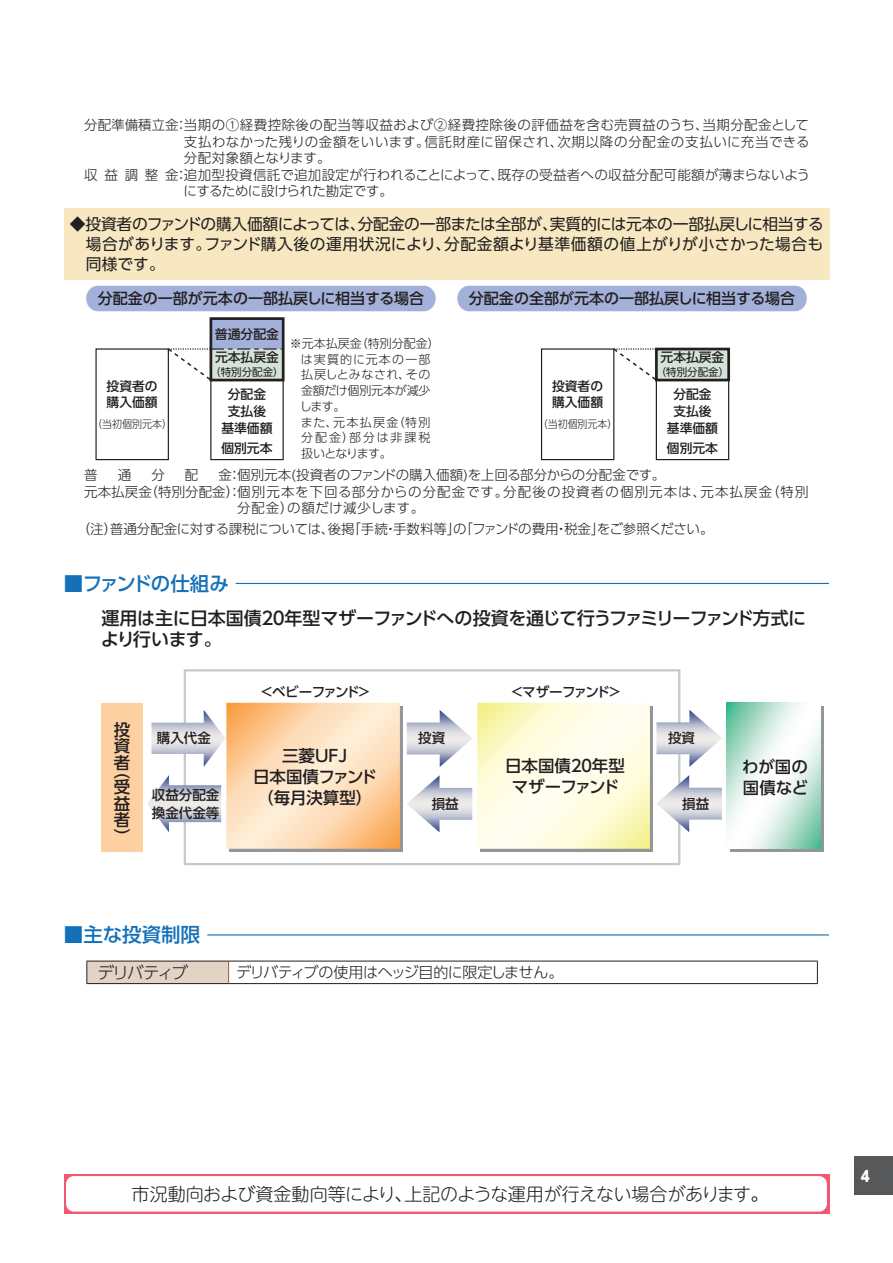
<style>
.page{position:relative;width:893px;height:1263px;background:#fff}
.page>*{position:absolute;margin:0;border:0;box-sizing:border-box;transform-origin:0 0}
.t1{font:500 19.5px "UD Shin Go Pro";letter-spacing:-.06em;color:#1471b9}
.t2{font:500 19.5px "UD Shin Go Pro";letter-spacing:-.005em;color:#1471b9}
.t3{font:500 18px/21px "UD Shin Go Pro";letter-spacing:-.035em;color:#231f20}
.t4{font:300 18px "UD Shin M Go Pro";letter-spacing:-.01em;color:#231f20}
.t5{font:500 16.5px/16.5px "UD Shin Go Pro";letter-spacing:-.01em;color:#231f20;text-align:justify}
.t6{font:500 16.5px/21px "UD Shin Go Pro";letter-spacing:-.04em;color:#231f20;text-align:center}
.t7{font:300 16.5px "UD Shin Go Pro";letter-spacing:-.11em;color:#231f20}
.t8{font:15.75px/20.2px "UD Shin Go Pro";letter-spacing:.02em;color:#231f20;text-align:justify}
.t9{font:500 15px "UD Shin Go Pro";color:#231f20}
.t10{font:300 15px "UD Shin Go Pro";letter-spacing:-.035em;color:#231f20}
.t11{font:800 15px "UD Shin Go Pro";color:#fff;scale:.9 1}
.t12{font:300 13.5px "UD Shin Go Pro";letter-spacing:.035em;color:#231f20}
.t13{font:300 13.5px "UD Shin Go Pro";letter-spacing:.015em;color:#231f20}
.t14{font:300 13.5px "UD Shin Go Pro";letter-spacing:.08em;color:#231f20}
.t15{font:300 13.5px "UD Shin Go Pro";letter-spacing:-.015em;color:#231f20}
.t16{font:500 13.5px/18px "UD Shin Go Pro";color:#231f20}
.t17{font:500 13.5px "UD Shin Go Pro";letter-spacing:-.085em;color:#231f20}
.t18{font:300 13.5px "UD Shin Go Pro";letter-spacing:-.035em;color:#231f20}
.t19{font:300 13.5px "UD Shin Go Pro";letter-spacing:.04em;color:#231f20}
.t20{font:300 13.5px "UD Shin Go Pro";letter-spacing:-.02em;color:#231f20}
.t21{font:500 12.75px/16.5px "UD Shin Go Pro";color:#231f20}
.t22{font:300 12px/15.8px "UD Shin Go Pro";letter-spacing:.045em;color:#231f20}
.t23{font:300 12px "UD Shin Go Pro";letter-spacing:-.07em;color:#231f20}
.t24{font:300 10.5px "UD Shin Go Pro";color:#231f20;scale:.95 1}
.t25{font:10.5px "UD Shin Go Pro";color:#231f20}
</style>
<div class="page">
<div style="left:855px;top:1157px;width:38px;height:38px;background:#57585a"></div>
<div style="left:64px;top:208px;width:765px;height:72px;background:#f7e8c2"></div>
<div style="left:86px;top:286px;width:350px;height:25px;background:#a3b0d9;border-radius:12px"></div>
<div style="left:457px;top:286px;width:350px;height:25px;background:#a3b0d9;border-radius:12px"></div>
<div style="left:210px;top:348px;width:74px;height:112px;border:1px solid #231f20"></div>
<div style="left:211px;top:318px;width:72px;height:31px;background:#a3b0d9"></div>
<div style="left:210px;top:317px;width:75px;height:64px;border:3px solid #231f20"></div>
<svg style="left:169px;top:347px;width:114px;height:35px"></svg>
<div style="left:95px;top:348px;width:74px;height:112px;border:1px solid #231f20"></div>
<div style="left:656px;top:348px;width:73px;height:112px;border:1px solid #231f20"></div>
<div style="left:656px;top:348px;width:73px;height:32px;background:#d4e2d8"></div>
<div style="left:655px;top:348px;width:75px;height:33px;border:3px solid #231f20"></div>
<svg style="left:614px;top:347px;width:44px;height:35px"></svg>
<div style="left:541px;top:348px;width:73px;height:112px;border:1px solid #231f20"></div>
<hr style="left:236px;top:583px;width:593px;height:1px;background:#1471b9">
<div style="left:229px;top:706px;width:174px;height:146px;background:#939598"></div>
<div style="left:480px;top:706px;width:173px;height:146px;background:#939598"></div>
<div style="left:184px;top:669px;width:496px;height:196px;border:2px solid #c7c8ca"></div>
<div style="left:730px;top:706px;width:93px;height:146px;background:#939598"></div>
<div style="left:101px;top:703px;width:42px;height:148px;background:#fdd0a1"></div>
<svg style="left:727px;top:703px;width:94px;height:146px;background:#d5ede3"></svg>
<svg style="left:656px;top:710px;width:66px;height:57px"></svg>
<svg style="left:657px;top:775px;width:65px;height:57px"></svg>
<svg style="left:407px;top:703px;width:243px;height:146px"></svg>
<svg style="left:147px;top:703px;width:253px;height:146px"></svg>
<hr style="left:207px;top:934px;width:622px;height:1px;background:#1471b9">
<div style="left:87px;top:961px;width:142px;height:22px;background:#e3d3c4"></div>
<svg style="left:228px;top:962px;width:1px;height:21px"></svg>
<hr style="left:86px;top:961px;width:143px;height:1px;background:#231f20">
<svg style="left:86px;top:961px;width:1px;height:22px"></svg>
<hr style="left:229px;top:961px;width:589px;height:1px;background:#231f20">
<svg style="left:817px;top:961px;width:1px;height:22px"></svg>
<hr style="left:86px;top:983px;width:143px;height:1px;background:#231f20">
<hr style="left:229px;top:983px;width:589px;height:1px;background:#231f20">
<svg style="left:64px;top:1174px;width:765px;height:39px;background:#f27085"></svg>
<div style="left:66px;top:1176px;width:761px;height:35px;background:#fff;border-radius:8px"></div>
<p class="t12" style="left:84px;top:114px;width:726px">分配準備積立金：当期の①経費控除後の配当等収益および②経費控除後の評価益を含む売買益のうち、当期分配金として</p>
<p class="t12" style="left:184px;top:131px;width:627px">支払わなかった残りの金額をいいます。信託財産に留保され、次期以降の分配金の支払いに充当できる</p>
<p class="t20" style="left:184px;top:147px;width:148px">分配対象額となります。</p>
<p class="t13" style="left:84px;top:164px;width:727px">収益調整金：追加型投資信託で追加設定が行われることによって、既存の受益者への収益分配可能額が薄まらないよう</p>
<p class="t18" style="left:183px;top:180px;width:211px">にするために設けられた勘定です。</p>
<p class="t8" style="left:86px;top:213px;width:740px;text-indent:-16px">◆投資者のファンドの購入価額によっては、分配金の一部または全部が、実質的には元本の一部払戻しに相当する場合があります。ファンド購入後の運用状況により、分配金額より基準価額の値上がりが小さかった場合も同様です。</p>
<p class="t9" style="left:98px;top:286px;width:328px">分配金の一部が元本の一部払戻しに相当する場合</p>
<p class="t9" style="left:469px;top:286px;width:328px">分配金の全部が元本の一部払戻しに相当する場合</p>
<p class="t22" style="left:300px;top:335px;width:141px;text-indent:-10px">※元本払戻金（特別分配金）は実質的に元本の一部払戻しとみなされ、その金額だけ個別元本が減少します。<br>また、元本払戻金（特別分配金）部分は非課税</p>
<p class="t21" style="left:221px;top:439px;width:52px">個別元本</p>
<p class="t23" style="left:301px;top:444px;width:92px">扱いとなります。</p>
<p class="t21" style="left:215px;top:323px;width:66px;line-height:23.1px">普通分配金元本払戻金</p>
<p class="t25" style="left:210px;top:363px;width:75px">（特別分配金）</p>
<p class="t21" style="left:221px;top:386px;width:52px;text-align:center">分配金支払後基準価額</p>
<p class="t21" style="left:661px;top:349px;width:65px">元本払戻金</p>
<p class="t25" style="left:656px;top:363px;width:75px">（特別分配金）</p>
<p class="t21" style="left:667px;top:386px;width:52px;text-align:center">分配金支払後基準価額</p>
<p class="t21" style="left:107px;top:377px;width:53px">投資者の購入価額</p>
<p class="t24" style="left:92px;top:415px;width:86px">（当初個別元本）</p>
<p class="t21" style="left:552px;top:377px;width:53px">投資者の購入価額</p>
<p class="t24" style="left:538px;top:415px;width:86px">（当初個別元本）</p>
<p class="t21" style="left:667px;top:439px;width:52px">個別元本</p>
<p class="t13" style="left:84px;top:464px;width:15px">普</p>
<p class="t13" style="left:118px;top:464px;width:15px">通</p>
<p class="t13" style="left:151px;top:464px;width:15px">分</p>
<p class="t13" style="left:185px;top:464px;width:15px">配</p>
<p class="t13" style="left:218px;top:464px;width:448px">金：個別元本(投資者のファンドの購入価額)を上回る部分からの分配金です。</p>
<p class="t14" style="left:84px;top:481px;width:726px">元本払戻金（特別分配金）：個別元本を下回る部分からの分配金です。分配後の投資者の個別元本は、元本払戻金（特別</p>
<p class="t19" style="left:237px;top:497px;width:189px">分配金）の額だけ減少します。</p>
<p class="t15" style="left:77px;top:518px;width:638px">（注）普通分配金に対する課税については、後掲「手続・手数料等」の「ファンドの費用・税金」をご参照ください。</p>
<p class="t1" style="left:64px;top:568px;width:166px">■ファンドの仕組み</p>
<p class="t3" style="left:101px;top:607px;width:707px">運用は主に日本国債２０年型マザーファンドへの投資を通じて行うファミリーファンド方式により行います。</p>
<p class="t17" style="left:260px;top:681px;width:113px">＜ベビーファンド＞</p>
<p class="t17" style="left:510px;top:681px;width:113px">＜マザーファンド＞</p>
<p class="t16" style="left:157px;top:728px;width:55px">購入代金</p>
<p class="t5" style="left:114px;top:721px;width:18px">投資者</p>
<p class="t5" style="left:114px;top:762px;width:18px">（受益者）</p>
<p class="t16" style="left:418px;top:728px;width:28px">投資</p>
<p class="t16" style="left:668px;top:728px;width:28px">投資</p>
<p class="t5" style="left:253px;top:745px;width:125px;line-height:21px;text-align:center">三菱UFJ<br>日本国債ファンド（毎月決算型）</p>
<p class="t6" style="left:505px;top:755px;width:121px">日本国債２０年型マザーファンド</p>
<p class="t5" style="left:742px;top:756px;width:67px;line-height:21px">わが国の国債など</p>
<p class="t16" style="left:152px;top:786px;width:69px">収益分配金換金代金等</p>
<p class="t16" style="left:432px;top:795px;width:28px">損益</p>
<p class="t16" style="left:682px;top:795px;width:28px">損益</p>
<p class="t2" style="left:64px;top:919px;width:138px">■主な投資制限</p>
<p class="t7" style="left:97px;top:959px;width:92px">デリバティブ</p>
<p class="t10" style="left:236px;top:960px;width:329px">デリバティブの使用はヘッジ目的に限定しません。</p>
<p class="t4" style="left:132px;top:1179px;width:638px">市況動向および資金動向等により、上記のような運用が行えない場合があります。</p>
<p class="t11" style="left:861px;top:1163px;width:11px">4</p>
</div>
